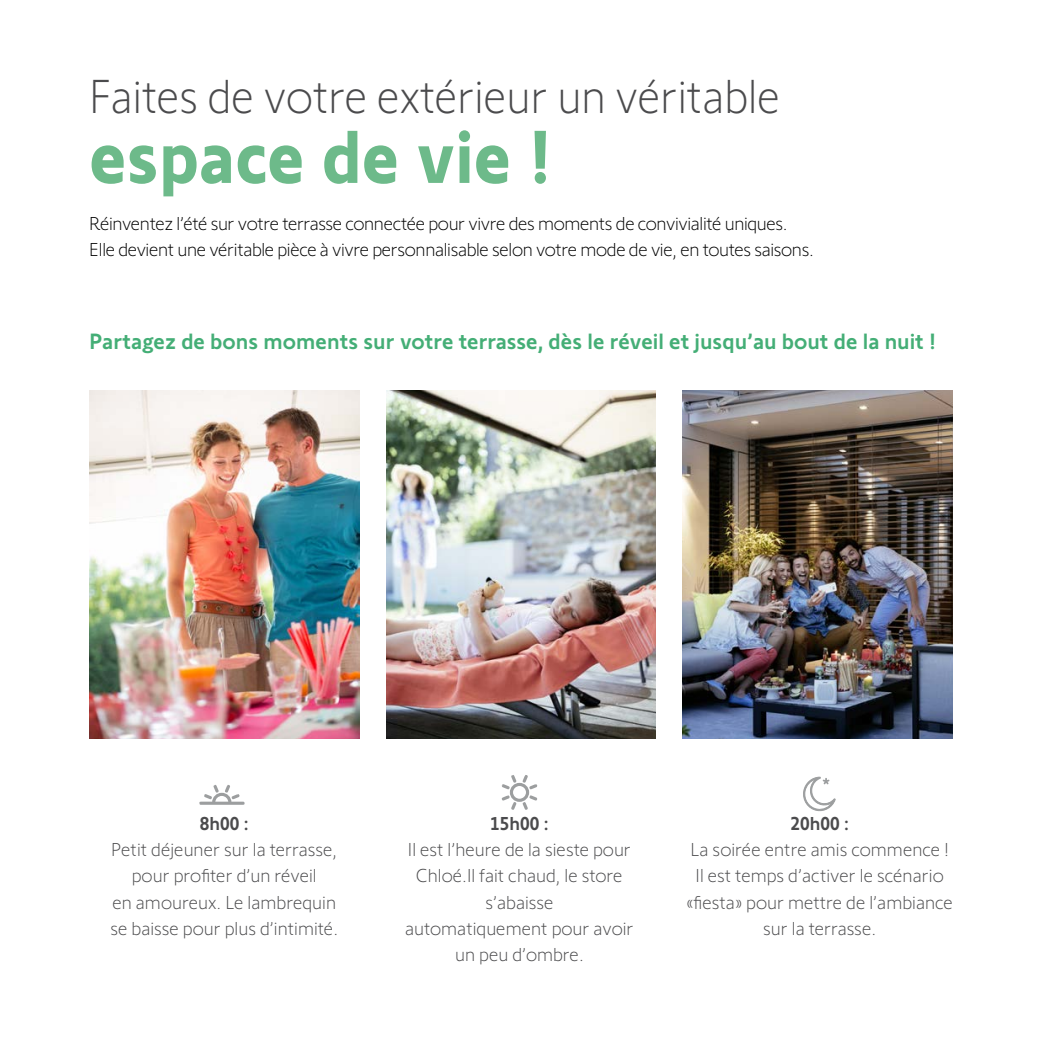
<style>
.page{position:relative;width:1042px;height:1042px;background:#fff}
.page>*{position:absolute;margin:0;border:0;box-sizing:border-box;transform-origin:0 0}
.t1{font:700 77px "Somfy Sans";color:#6dba8a;scale:.95 1}
.t2{font:300 49px "Somfy Sans";color:#4b4b4d;scale:.95 1}
.t3{font:500 22.75px "Somfy Sans";color:#44ae76}
.t4{font:300 19.25px/26.2px "Somfy Sans";color:#4b4b4d;text-align:center}
.t5{font:300 19.25px/26.2px "Somfy Sans";letter-spacing:-.02em;color:#000}
.t6{font:500 19.25px "Somfy Sans";color:#4b4b4d}
</style>
<div class="page">
<svg style="left:501px;top:775px;width:37px;height:35px"></svg>
<svg style="left:204px;top:785px;width:36px;height:16px"></svg>
<img style="left:89px;top:391px;width:270px;height:347px">
<img style="left:683px;top:391px;width:269px;height:347px">
<img style="left:386px;top:391px;width:270px;height:347px">
<svg style="left:199px;top:801px;width:46px;height:4px"></svg>
<svg style="left:803px;top:776px;width:33px;height:36px"></svg>
<h2 class="t2" style="left:89px;top:60px;width:728px">Faites de votre extérieur un véritable</h2>
<h1 class="t1" style="left:89px;top:94px;width:488px">espace de vie !</h1>
<p class="t5" style="left:89px;top:209px;width:726px">Réinventez l’été sur votre terrasse connectée pour vivre des moments de convivialité uniques.<br>Elle devient une véritable pièce à vivre personnalisable selon votre mode de vie, en toutes saisons.</p>
<p class="t3" style="left:89px;top:323px;width:848px">Partagez de bons moments sur votre terrasse, dès le réveil et jusqu’au bout de la nuit !</p>
<p class="t6" style="left:200px;top:808px;width:50px">8h00 :</p>
<p class="t4" style="left:110px;top:834px;width:229px">Petit déjeuner sur la terrasse, pour profiter d’un réveil<br>en amoureux. Le lambrequin se baisse pour plus d’intimité.</p>
<p class="t6" style="left:490px;top:808px;width:60px">15h00 :</p>
<p class="t4" style="left:405px;top:834px;width:230px">Il est l’heure de la sieste pour<br>Chloé.Il fait chaud, le store s’abaisse<br>automatiquement pour avoir un peu d’ombre.</p>
<p class="t6" style="left:790px;top:808px;width:60px">20h00 :</p>
<p class="t4" style="left:686px;top:835px;width:268px">La soirée entre amis commence !<br>Il est temps d’activer le scénario «fiesta» pour mettre de l’ambiance sur la terrasse.</p>
</div>
